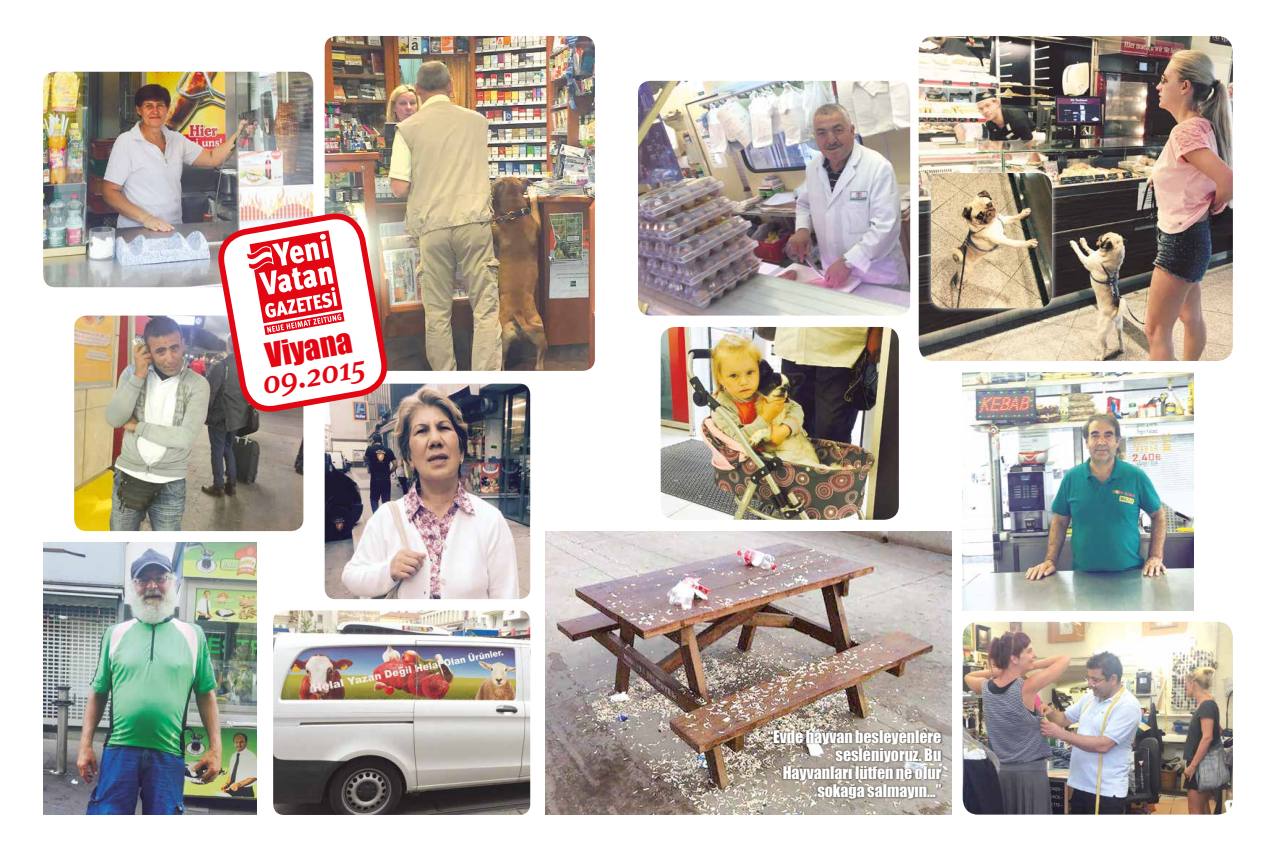
<style>
.page{position:relative;width:1276px;height:851px;background:#fff}
.page>*{position:absolute;margin:0;border:0;box-sizing:border-box;transform-origin:0 0}
.t1{font:31.5px "Impact";color:#e30613}
.t2{font:italic 500 31.3px "Meta Serif Pro";color:#e30613}
.t3{font:16px/18px "Impact";letter-spacing:-.005em;color:#fff;text-align:right}
</style>
<div class="page">
<img style="left:962px;top:372px;width:231px;height:238px">
<img style="left:74px;top:315px;width:229px;height:216px">
<img style="left:43px;top:72px;width:270px;height:215px">
<img style="left:325px;top:383px;width:205px;height:216px">
<img style="left:962px;top:621px;width:271px;height:193px">
<img style="left:638px;top:81px;width:272px;height:234px">
<img style="left:918px;top:36px;width:315px;height:325px">
<img style="left:325px;top:36px;width:270px;height:335px">
<div style="left:926px;top:168px;width:131px;height:145px;background:#fff;opacity:.94"></div>
<img style="left:931px;top:173px;width:121px;height:135px">
<img style="left:273px;top:610px;width:257px;height:204px">
<img style="left:660px;top:327px;width:239px;height:192px">
<img style="left:217px;top:174px;width:171px;height:277px">
<svg style="left:217px;top:212px;width:171px;height:201px"></svg>
<img style="left:43px;top:542px;width:213px;height:272px">
<img style="left:546px;top:531px;width:405px;height:283px">
<div style="left:765px;top:728px;width:178px;height:72px;background:#000;opacity:.75"></div>
<h1 class="t1" style="left:262px;top:331px;width:88px;rotate:-10deg">Viyana</h1>
<h2 class="t2" style="left:258px;top:360px;width:105px;rotate:-10deg">09.2015</h2>
<p class="t3" style="left:768px;top:727px;width:175px">“Evde hayvan besleyenlere sesleniyoruz. Bu<br>Hayvanları lütfen ne olur sokağa salmayın...”</p>
</div>
